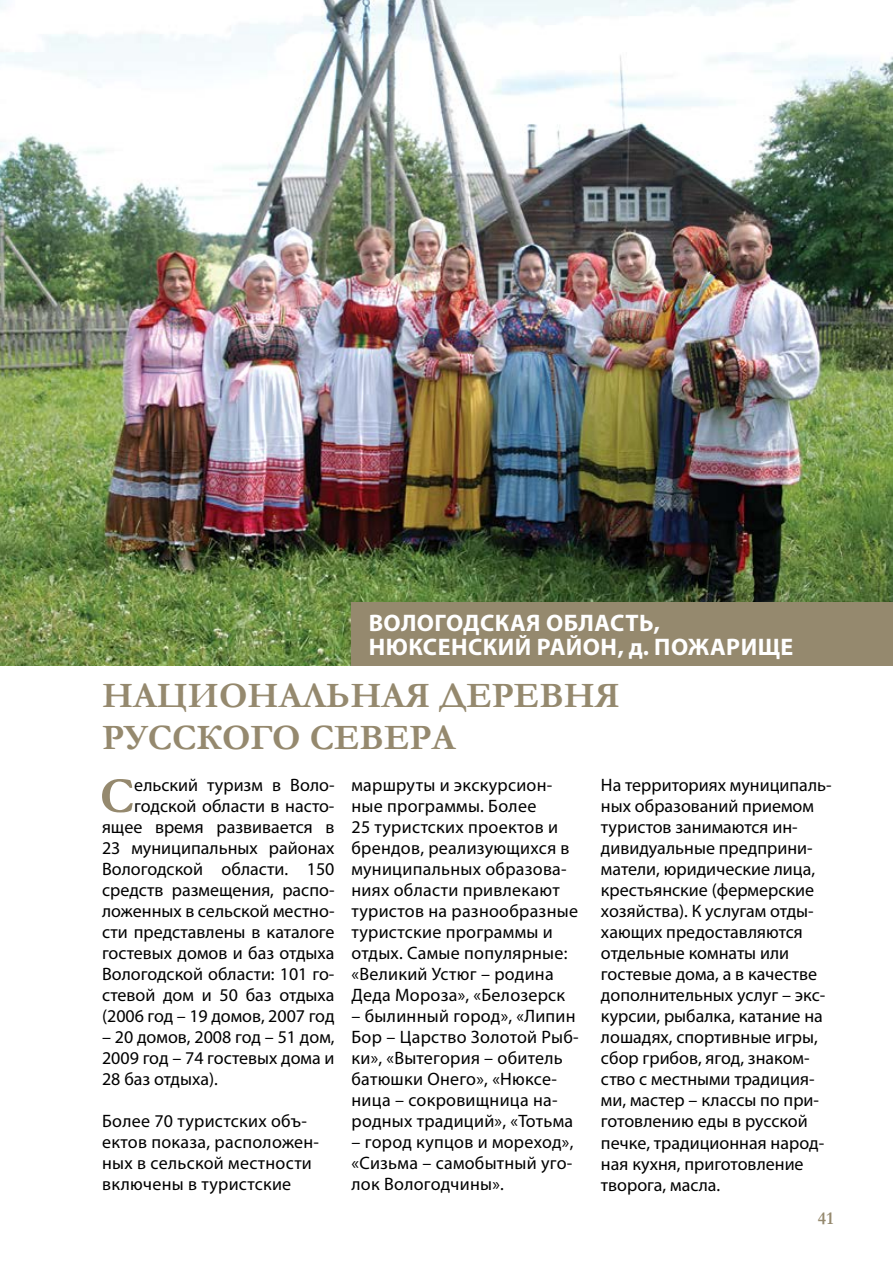
<style>
.page{position:relative;width:893px;height:1263px;background:#fff}
.page>*{position:absolute;margin:0;border:0;box-sizing:border-box;transform-origin:0 0}
.t1{font:700 51px "Garamond";color:#95896e}
.t2{font:700 36px/42px "Garamond";color:#95896e}
.t3{font:700 24px/24px "Myriad Pro";letter-spacing:.02em;color:#fff}
.t4{font:18px/21px "Myriad Pro";color:#000}
.t5{font:700 18px "Garamond";color:#95896e}
</style>
<div class="page">
<img style="left:0;top:0;width:893px;height:665px">
<div style="left:351px;top:602px;width:542px;height:63px;background:#95896e"></div>
<h3 class="t3" style="left:369px;top:610px;width:426px">ВОЛОГОДСКАЯ ОБЛАСТЬ,<br>НЮКСЕНСКИЙ РАЙОН, д. ПОЖАРИЩЕ</h3>
<h2 class="t2" style="left:102px;top:675px;width:519px">НАЦИОНАЛЬНАЯ ДЕРЕВНЯ<br>РУССКОГО СЕВЕРА</h2>
<h1 class="t1" style="left:100px;top:761px;width:36px">С</h1>
<p class="t4" style="left:102px;top:774px;width:234px;text-align:right">ельский туризм в Воло&shy;годской области в насто&shy;ящее время развивается в<br>23 муниципальных районах<br>Вологодской области. 150 средств размещения, распо&shy;ложенных в сельской местно&shy;сти представлены в каталоге гостевых домов и баз отдыха<br>Вологодской области: 101 го&shy;стевой дом и 50 баз отдыха (2006 год – 19 домов, 2007 год</p>
<p class="t4" style="left:102px;top:1026px;width:234px;text-align:justify">– 20 домов, 2008 год – 51 дом, 2009 год – 74 гостевых дома и 28 баз отдыха).</p>
<p class="t4" style="left:102px;top:1110px;width:219px">Более 70 туристских объ&shy;ектов показа, расположен&shy;ных в сельской местности включены в туристские</p>
<p class="t4" style="left:351px;top:774px;width:228px">маршруты и экскурсион&shy;ные программы. Более<br>25 туристских проектов и брендов, реализующихся в муниципальных образова&shy;ниях области привлекают туристов на разнообразные туристские программы и отдых. Самые популярные: «Великий Устюг – родина<br>Деда Мороза», «Белозерск</p>
<p class="t4" style="left:351px;top:1005px;width:229px">– былинный город», «Липин<br>Бор – Царство Золотой Рыб&shy;ки», «Вытегория – обитель батюшки Онего», «Нюксе&shy;ница – сокровищница на&shy;родных традиций», «Тотьма</p>
<p class="t4" style="left:351px;top:1131px;width:223px;text-align:justify">– город купцов и мореход», «Сизьма – самобытный уго&shy;лок Вологодчины».</p>
<p class="t4" style="left:601px;top:774px;width:232px">На территориях муниципаль&shy;ных образований приемом туристов занимаются ин&shy;дивидуальные предприни&shy;матели, юридические лица, крестьянские (фермерские хозяйства). К услугам отды&shy;хающих предоставляются отдельные комнаты или гостевые дома, а в качестве дополнительных услуг – экс&shy;курсии, рыбалка, катание на лошадях, спортивные игры, сбор грибов, ягод, знаком&shy;ство с местными традиция&shy;ми, мастер – классы по при&shy;готовлению еды в русской печке, традиционная народ&shy;ная кухня, приготовление творога, масла.</p>
<p class="t5" style="left:818px;top:1206px;width:17px">41</p>
</div>
